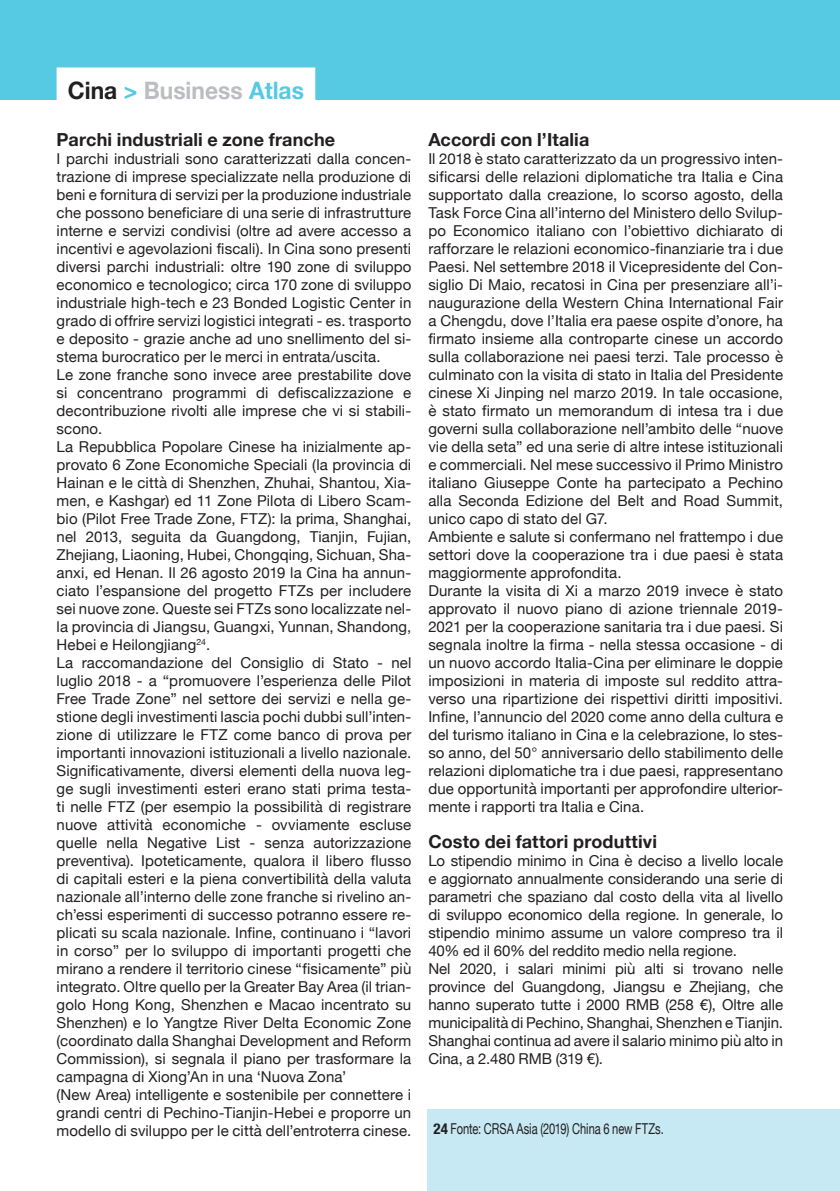
<style>
.page{position:relative;width:840px;height:1191px;background:#fff}
.page>*{position:absolute;margin:0;border:0;box-sizing:border-box;transform-origin:0 0}
.t1{font:700 24px "Helvetica Neue";color:#bcbdc0;scale:.95 1}
.t2{font:700 18px "Helvetica Neue";letter-spacing:.01em;color:#231f20}
.t3{font:15px/18px "Helvetica Neue";letter-spacing:.005em;color:#231f20;text-align:justify}
.t4{font:15px "Helvetica Neue";letter-spacing:.005em;color:#231f20;scale:.74 1}
.s1{color:#231f20}
.s2{color:#56c9e3}
.s3{font-weight:700;font-stretch:condensed}
</style>
<div class="page">
<div style="left:0;top:0;width:839px;height:99px;background:#56c9e3"></div>
<div style="left:57px;top:67px;width:258px;height:36px;background:#fff"></div>
<div style="left:427px;top:1109px;width:412px;height:82px;background:#c7e9f4"></div>
<p class="t1" style="left:68px;top:72px;width:250px"><span class="s1">Cina</span> <span class="s2">&gt;</span> Business <span class="s2">Atlas</span></p>
<p class="t2" style="left:57px;top:125px;width:280px">Parchi industriali e zone franche</p>
<p class="t3" style="left:57px;top:150px;width:356px">I parchi industriali sono caratterizzati dalla concen&shy;trazione di imprese specializzate nella produzione di beni e fornitura di servizi per la produzione industriale che possono beneficiare di una serie di infrastrutture interne e servizi condivisi (oltre ad avere accesso a incentivi e agevolazioni fiscali). In Cina sono presenti diversi parchi industriali: oltre 190 zone di sviluppo economico e tecnologico; circa 170 zone di sviluppo industriale high-tech e 23 Bonded Logistic Center in grado di offrire servizi logistici integrati - es. trasporto e deposito - grazie anche ad uno snellimento del si&shy;stema burocratico per le merci in entrata/uscita.</p>
<p class="t3" style="left:57px;top:366px;width:356px">Le zone franche sono invece aree prestabilite dove si concentrano programmi di defiscalizzazione e decontribuzione rivolti alle imprese che vi si stabili&shy;scono.</p>
<p class="t3" style="left:57px;top:438px;width:356px">La Repubblica Popolare Cinese ha inizialmente ap&shy;provato 6 Zone Economiche Speciali (la provincia di Hainan e le città di Shenzhen, Zhuhai, Shantou, Xia&shy;men, e Kashgar) ed 11 Zone Pilota di Libero Scam&shy;bio (Pilot Free Trade Zone, FTZ): la prima, Shanghai, nel 2013, seguita da Guangdong, Tianjin, Fujian, Zhejiang, Liaoning, Hubei, Chongqing, Sichuan, Sha&shy;anxi, ed Henan. Il 26 agosto 2019 la Cina ha annun&shy;ciato l’espansione del progetto FTZs per includere sei nuove zone. Queste sei FTZs sono localizzate nel&shy;la provincia di Jiangsu, Guangxi, Yunnan, Shandong, Hebei e Heilongjiang<sup>24</sup>.</p>
<p class="t3" style="left:57px;top:654px;width:356px;text-align:left">La raccomandazione del Consiglio di Stato - nel luglio 2018 - a “promuovere l’esperienza delle Pilot Free Trade Zone” nel settore dei servizi e nella ge&shy;stione degli investimenti lascia pochi dubbi sull’inten&shy;zione di utilizzare le FTZ come banco di prova per importanti innovazioni istituzionali a livello nazionale.<br>Significativamente, diversi elementi della nuova leg&shy;ge sugli investimenti esteri erano stati prima testa&shy;ti nelle FTZ (per esempio la possibilità di registrare nuove attività economiche - ovviamente escluse quelle nella Negative List - senza autorizzazione preventiva). Ipoteticamente, qualora il libero flusso di capitali esteri e la piena convertibilità della valuta nazionale all’interno delle zone franche si rivelino an&shy;ch’essi esperimenti di successo potranno essere re&shy;plicati su scala nazionale. Infine, continuano i “lavori in corso” per lo sviluppo di importanti progetti che mirano a rendere il territorio cinese “fisicamente” più integrato. Oltre quello per la Greater Bay Area (il trian&shy;golo Hong Kong, Shenzhen e Macao incentrato su Shenzhen) e lo Yangtze River Delta Economic Zone (coordinato dalla Shanghai Development and Reform Commission), si segnala il piano per trasformare la campagna di Xiong’An in una ‘Nuova Zona’<br>(New Area) intelligente e sostenibile per connettere i grandi centri di Pechino-Tianjin-Hebei e proporre un modello di sviluppo per le città dell’entroterra cinese.</p>
<p class="t2" style="left:428px;top:125px;width:162px">Accordi con l’Italia</p>
<p class="t3" style="left:428px;top:150px;width:356px">Il 2018 è stato caratterizzato da un progressivo inten&shy;sificarsi delle relazioni diplomatiche tra Italia e Cina supportato dalla creazione, lo scorso agosto, della Task Force Cina all’interno del Ministero dello Svilup&shy;po Economico italiano con l’obiettivo dichiarato di rafforzare le relazioni economico-finanziarie tra i due Paesi. Nel settembre 2018 il Vicepresidente del Con&shy;siglio Di Maio, recatosi in Cina per presenziare all’i&shy;naugurazione della Western China International Fair a Chengdu, dove l’Italia era paese ospite d’onore, ha firmato insieme alla controparte cinese un accordo sulla collaborazione nei paesi terzi. Tale processo è culminato con la visita di stato in Italia del Presidente cinese Xi Jinping nel marzo 2019. In tale occasione, è stato firmato un memorandum di intesa tra i due governi sulla collaborazione nell’ambito delle “nuove vie della seta” ed una serie di altre intese istituzionali e commerciali. Nel mese successivo il Primo Ministro italiano Giuseppe Conte ha partecipato a Pechino alla Seconda Edizione del Belt and Road Summit, unico capo di stato del G7.</p>
<p class="t3" style="left:428px;top:528px;width:356px">Ambiente e salute si confermano nel frattempo i due settori dove la cooperazione tra i due paesi è stata maggiormente approfondita.</p>
<p class="t3" style="left:428px;top:582px;width:356px">Durante la visita di Xi a marzo 2019 invece è stato approvato il nuovo piano di azione triennale 2019- 2021 per la cooperazione sanitaria tra i due paesi. Si segnala inoltre la firma - nella stessa occasione - di un nuovo accordo Italia-Cina per eliminare le doppie imposizioni in materia di imposte sul reddito attra&shy;verso una ripartizione dei rispettivi diritti impositivi.<br>Infine, l’annuncio del 2020 come anno della cultura e del turismo italiano in Cina e la celebrazione, lo stes&shy;so anno, del 50° anniversario dello stabilimento delle relazioni diplomatiche tra i due paesi, rappresentano due opportunità importanti per approfondire ulterior&shy;mente i rapporti tra Italia e Cina.</p>
<p class="t2" style="left:428px;top:827px;width:230px">Costo dei fattori produttivi</p>
<p class="t3" style="left:428px;top:852px;width:356px">Lo stipendio minimo in Cina è deciso a livello locale e aggiornato annualmente considerando una serie di parametri che spaziano dal costo della vita al livello di sviluppo economico della regione. In generale, lo stipendio minimo assume un valore compreso tra il 40% ed il 60% del reddito medio nella regione.</p>
<p class="t3" style="left:428px;top:960px;width:356px">Nel 2020, i salari minimi più alti si trovano nelle province del Guangdong, Jiangsu e Zhejiang, che hanno superato tutte i 2000 RMB (258 €), Oltre alle municipalità di Pechino, Shanghai, Shenzhen e Tianjin.<br>Shanghai continua ad avere il salario minimo più alto in Cina, a 2.480 RMB (319 €).</p>
<p class="t4" style="left:433px;top:1117px;width:312px"><span class="s3">24</span> Fonte: CRSA Asia (2019) China 6 new FTZs.</p>
</div>
